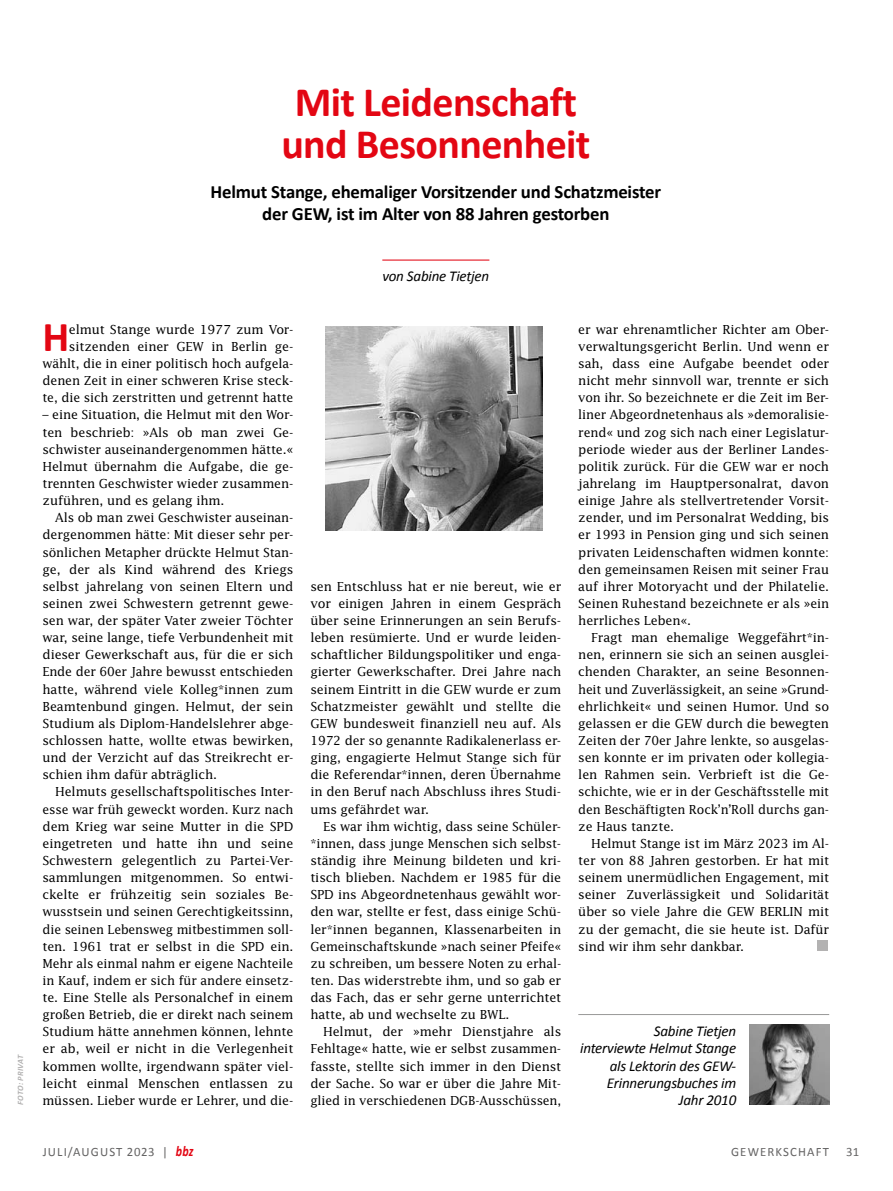
<style>
.page{position:relative;width:893px;height:1191px;background:#fff}
.page>*{position:absolute;margin:0;border:0;box-sizing:border-box;transform-origin:0 0}
.t1{font:700 42.75px "Calibri";color:#e30613}
.t2{font:700 42px/42px "Calibri";letter-spacing:-.015em;color:#e30613;text-align:center}
.t3{font:700 18.75px/22.5px "Calibri";letter-spacing:-.01em;color:#000;text-align:center}
.t4{font:italic 15px/17.1px "Calibri";letter-spacing:-.015em;color:#000;text-align:right}
.t5{font:12.75px "Calibri";letter-spacing:.09em;color:#646363}
.t6{font:12.45px/17.1px "Lucida";letter-spacing:-.01em;color:#000;text-align:justify}
.t7{font:italic 700 8.25px "Calibri";color:#b3b2b2}
.s1{font-weight:700;font-style:italic;font-size:15px;color:#e30613}
</style>
<div class="page">
<div style="left:817px;top:940px;width:11px;height:10px;background:#b3b2b2"></div>
<img style="left:325px;top:326px;width:217px;height:205px">
<hr style="left:382px;top:259px;width:107px;height:2px;background:#e30613">
<hr style="left:578px;top:1014px;width:251px;height:1px;background:#9d9d9c">
<img style="left:749px;top:1024px;width:80px;height:80px">
<p class="t7" style="left:15px;top:1104px;width:52px;rotate:-90deg">FOTO: PRIVAT</p>
<h2 class="t2" style="left:281px;top:81px;width:311px">Mit Leidenschaft und Besonnenheit</h2>
<h3 class="t3" style="left:211px;top:180px;width:452px">Helmut Stange, ehemaliger Vorsitzender und Schatzmeister der GEW, ist im Alter von 88 Jahren gestorben</h3>
<h1 class="t1" style="left:43px;top:309px;width:28px">H</h1>
<p class="t6" style="left:43px;top:320px;width:252px;text-align:right">elmut Stange wurde 1977 zum Vor&shy;sitzenden einer GEW in Berlin ge&shy;wählt, die in einer politisch hoch aufgela&shy;denen Zeit in einer schweren Krise steck&shy;te, die sich zerstritten und getrennt hatte</p>
<p class="t6" style="left:43px;top:406px;width:252px">– eine Situation, die Helmut mit den Wor&shy;ten beschrieb: »Als ob man zwei Ge&shy;schwister auseinandergenommen hätte.« Helmut übernahm die Aufgabe, die ge&shy;trennten Geschwister wieder zusammen&shy;zuführen, und es gelang ihm.</p>
<p class="t6" style="left:43px;top:509px;width:252px;text-indent:13px">Als ob man zwei Geschwister auseinan&shy;dergenommen hätte: Mit dieser sehr per&shy;sönlichen Metapher drückte Helmut Stan&shy;ge, der als Kind während des Kriegs selbst jahrelang von seinen Eltern und seinen zwei Schwestern getrennt gewe&shy;sen war, der später Vater zweier Töchter war, seine lange, tiefe Verbundenheit mit dieser Gewerkschaft aus, für die er sich Ende der 60er Jahre bewusst entschieden hatte, während viele Kolleg*innen zum Beamtenbund gingen. Helmut, der sein Studium als Diplom-Handelslehrer abge&shy;schlossen hatte, wollte etwas bewirken, und der Verzicht auf das Streikrecht er&shy;schien ihm dafür abträglich.</p>
<p class="t6" style="left:43px;top:783px;width:252px;text-indent:13px">Helmuts gesellschaftspolitisches Inter&shy;esse war früh geweckt worden. Kurz nach dem Krieg war seine Mutter in die SPD eingetreten und hatte ihn und seine Schwestern gelegentlich zu Partei-Ver&shy;sammlungen mitgenommen. So entwi&shy;ckelte er frühzeitig sein soziales Be&shy;wusstsein und seinen Gerechtigkeitssinn, die seinen Lebensweg mitbestimmen soll&shy;ten. 1961 trat er selbst in die SPD ein.<br>Mehr als einmal nahm er eigene Nachteile in Kauf, indem er sich für andere einsetz&shy;te. Eine Stelle als Personalchef in einem großen Betrieb, die er direkt nach seinem Studium hätte annehmen können, lehnte er ab, weil er nicht in die Verlegenheit kommen wollte, irgendwann später viel&shy;leicht einmal Menschen entlassen zu müssen. Lieber wurde er Lehrer, und die-</p>
<p class="t4" style="left:382px;top:267px;width:108px">von Sabine Tietjen</p>
<p class="t6" style="left:310px;top:577px;width:252px">sen Entschluss hat er nie bereut, wie er vor einigen Jahren in einem Gespräch über seine Erinnerungen an sein Berufs&shy;leben resümierte. Und er wurde leiden&shy;schaftlicher Bildungspolitiker und enga&shy;gierter Gewerkschafter. Drei Jahre nach seinem Eintritt in die GEW wurde er zum Schatzmeister gewählt und stellte die GEW bundesweit finanziell neu auf. Als 1972 der so genannte Radikalenerlass er&shy;ging, engagierte Helmut Stange sich für die Referendar*innen, deren Übernahme in den Beruf nach Abschluss ihres Studi&shy;ums gefährdet war.</p>
<p class="t6" style="left:310px;top:817px;width:252px;text-indent:13px">Es war ihm wichtig, dass seine Schüler-*innen, dass junge Menschen sich selbst&shy;ständig ihre Meinung bildeten und kri&shy;tisch blieben. Nachdem er 1985 für die SPD ins Abgeordnetenhaus gewählt wor&shy;den war, stellte er fest, dass einige Schü&shy;ler*innen begannen, Klassenarbeiten in Gemeinschaftskunde »nach seiner Pfeife« zu schreiben, um bessere Noten zu erhal&shy;ten. Das widerstrebte ihm, und so gab er das Fach, das er sehr gerne unterrichtet hatte, ab und wechselte zu BWL.</p>
<p class="t6" style="left:310px;top:1023px;width:252px;text-indent:13px">Helmut, der »mehr Dienstjahre als Fehltage« hatte, wie er selbst zusammen&shy;fasste, stellte sich immer in den Dienst der Sache. So war er über die Jahre Mit&shy;glied in verschiedenen DGB-Ausschüssen,</p>
<p class="t6" style="left:578px;top:320px;width:252px">er war ehrenamtlicher Richter am Ober&shy;verwaltungsgericht Berlin. Und wenn er sah, dass eine Aufgabe beendet oder nicht mehr sinnvoll war, trennte er sich von ihr. So bezeichnete er die Zeit im Ber&shy;liner Abgeordnetenhaus als »demoralisie&shy;rend« und zog sich nach einer Legislatur&shy;periode wieder aus der Berliner Landes&shy;politik zurück. Für die GEW war er noch jahrelang im Hauptpersonalrat, davon einige Jahre als stellvertretender Vorsit&shy;zender, und im Personalrat Wedding, bis er 1993 in Pension ging und sich seinen privaten Leidenschaften widmen konnte: den gemeinsamen Reisen mit seiner Frau auf ihrer Motoryacht und der Philatelie.<br>Seinen Ruhestand bezeichnete er als »ein herrliches Leben«.</p>
<p class="t6" style="left:578px;top:629px;width:252px;text-indent:13px">Fragt man ehemalige Weggefährt*in&shy;nen, erinnern sie sich an seinen ausglei&shy;chenden Charakter, an seine Besonnen&shy;heit und Zuverlässigkeit, an seine »Grund&shy;ehrlichkeit« und seinen Humor. Und so gelassen er die GEW durch die bewegten Zeiten der 70er Jahre lenkte, so ausgelas&shy;sen konnte er im privaten oder kollegia&shy;len Rahmen sein. Verbrieft ist die Ge&shy;schichte, wie er in der Geschäftsstelle mit den Beschäftigten Rock’n’Roll durchs gan&shy;ze Haus tanzte.</p>
<p class="t6" style="left:578px;top:834px;width:252px;text-indent:13px">Helmut Stange ist im März 2023 im Al&shy;ter von 88 Jahren gestorben. Er hat mit seinem unermüdlichen Engagement, mit seiner Zuverlässigkeit und Solidarität über so viele Jahre die GEW BERLIN mit zu der gemacht, die sie heute ist. Dafür sind wir ihm sehr dankbar.</p>
<p class="t4" style="left:580px;top:1022px;width:158px">Sabine Tietjen<br>interviewte Helmut Stange als Lektorin des GEW-<br>Erinnerungsbuches im<br>Jahr 2010</p>
<p class="t5" style="left:43px;top:1144px;width:152px">JULI/AUGUST 2023 | <span class="s1">bbz</span></p>
<p class="t5" style="left:731px;top:1144px;width:99px">GEWERKSCHAFT</p>
<p class="t5" style="left:846px;top:1144px;width:14px">31</p>
</div>
